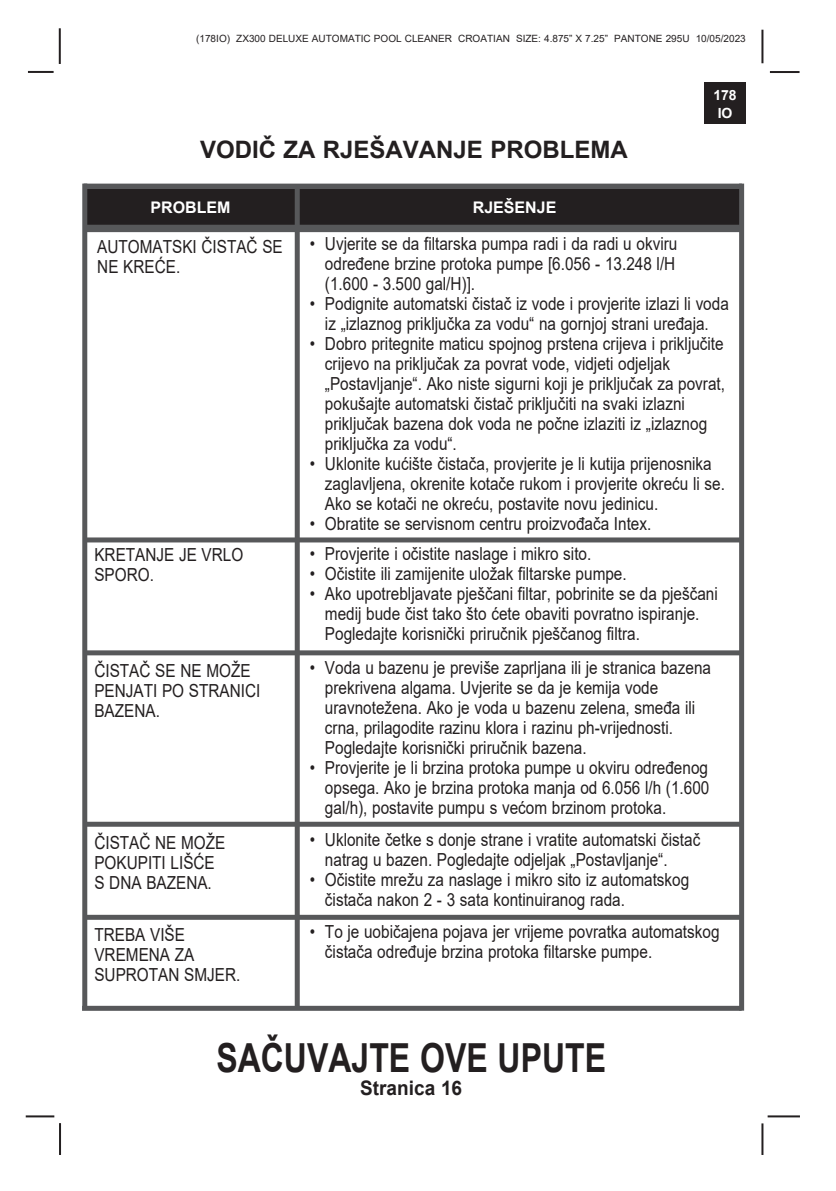
<style>
.page{position:relative;width:836px;height:1191px;background:#fff}
.page>*{position:absolute;margin:0;border:0;box-sizing:border-box;transform-origin:0 0}
.t1{font:700 40px "Arial";color:#231f20;scale:.8 1}
.t2{font:700 24px "Arial";color:#231f20}
.t3{font:700 20px "Arial";color:#231f20;scale:.95 1}
.headline{font:18px/20px "Arial";color:#231f20;scale:.85 1}
.t4{font:700 16px "Arial";color:#fff}
.t5{font:700 14px/18px "Arial";color:#fff;text-align:center}
.t6{font:10px "Arial";color:#231f20}
</style>
<div class="page">
<hr style="left:767px;top:1115px;width:32px;height:2px;background:#231f20">
<hr style="left:769px;top:71px;width:30px;height:2px;background:#231f20">
<hr style="left:761px;top:30px;width:2px;height:33px;background:#231f20">
<hr style="left:761px;top:1123px;width:2px;height:32px;background:#231f20">
<hr style="left:28px;top:71px;width:26px;height:2px;background:#231f20">
<hr style="left:59px;top:28px;width:2px;height:36px;background:#231f20">
<hr style="left:59px;top:1123px;width:2px;height:32px;background:#231f20">
<hr style="left:26px;top:1115px;width:28px;height:2px;background:#231f20">
<div style="left:704px;top:83px;width:41px;height:41px;background:#231f20"></div>
<svg style="left:87px;top:184px;width:651px;height:6px;background:#4e4e50"></svg>
<div style="left:86px;top:190px;width:655px;height:37px;background:#231f20"></div>
<div style="left:294px;top:184px;width:5px;height:825px;background:#57585a"></div>
<div style="left:85px;top:225px;width:655px;height:7px;background:#57585a"></div>
<div style="left:84px;top:650px;width:656px;height:5px;background:#57585a"></div>
<div style="left:86px;top:537px;width:656px;height:5px;background:#57585a"></div>
<div style="left:85px;top:821px;width:656px;height:5px;background:#57585a"></div>
<div style="left:84px;top:914px;width:658px;height:5px;background:#57585a"></div>
<div style="left:82px;top:1005px;width:659px;height:5px;background:#57585a"></div>
<div style="left:82px;top:184px;width:5px;height:822px;background:#57585a"></div>
<svg style="left:738px;top:184px;width:5px;height:826px;fill:#57585a"></svg>
<p class="t6" style="left:196px;top:31px;width:551px">(178IO) ZX300 DELUXE AUTOMATIC POOL CLEANER CROATIAN SIZE: 4.875” X 7.25” PANTONE 295U 10/05/2023</p>
<p class="t2" style="left:200px;top:133px;width:429px">VODIČ ZA RJEŠAVANJE PROBLEMA</p>
<p class="t5" style="left:713px;top:86px;width:25px">178<br>IO</p>
<p class="t4" style="left:150px;top:196px;width:81px">PROBLEM</p>
<p class="t4" style="left:472px;top:196px;width:85px">RJEŠENJE</p>
<p class="headline" style="left:310px;top:233px;width:433px">• Uvjerite se da filtarska pumpa radi i da radi u okviru</p>
<p class="headline" style="left:325px;top:253px;width:413px">određene brzine protoka pumpe [6.056 - 13.248 l/H</p>
<p class="headline" style="left:325px;top:273px;width:178px">(1.600 - 3.500 gal/H)].</p>
<p class="headline" style="left:310px;top:293px;width:494px;text-align:center">• Podignite automatski čistač iz vode i provjerite izlazi li voda iz „izlaznog priključka za vodu“ na gornjoj strani uređaja.</p>
<p class="headline" style="left:310px;top:333px;width:488px">• Dobro pritegnite maticu spojnog prstena crijeva i priključite</p>
<p class="headline" style="left:325px;top:353px;width:407px">crijevo na priključak za povrat vode, vidjeti odjeljak</p>
<p class="headline" style="left:325px;top:373px;width:472px">„Postavljanje“. Ako niste sigurni koji je priključak za povrat,</p>
<p class="headline" style="left:325px;top:393px;width:451px">pokušajte automatski čistač priključiti na svaki izlazni priključak bazena dok voda ne počne izlaziti iz „izlaznog priključka za vodu“.</p>
<p class="headline" style="left:310px;top:453px;width:474px">• Uklonite kućište čistača, provjerite je li kutija prijenosnika</p>
<p class="headline" style="left:325px;top:473px;width:472px">zaglavljena, okrenite kotače rukom i provjerite okreću li se.<br>Ako se kotači ne okreću, postavite novu jedinicu.</p>
<p class="headline" style="left:310px;top:513px;width:403px">• Obratite se servisnom centru proizvođača Intex.</p>
<p class="headline" style="left:310px;top:543px;width:332px">• Provjerite i očistite naslage i mikro sito.</p>
<p class="headline" style="left:310px;top:563px;width:374px">• Očistite ili zamijenite uložak filtarske pumpe.</p>
<p class="headline" style="left:325px;top:583px;width:463px;text-indent:-15px">• Ako upotrebljavate pješčani filtar, pobrinite se da pješčani medij bude čist tako što ćete obaviti povratno ispiranje.<br>Pogledajte korisnički priručnik pješčanog filtra.</p>
<p class="headline" style="left:310px;top:657px;width:473px">• Voda u bazenu je previše zaprljana ili je stranica bazena</p>
<p class="headline" style="left:325px;top:677px;width:437px">prekrivena algama. Uvjerite se da je kemija vode uravnotežena. Ako je voda u bazenu zelena, smeđa ili</p>
<p class="headline" style="left:325px;top:717px;width:411px">crna, prilagodite razinu klora i razinu ph-vrijednosti.<br>Pogledajte korisnički priručnik bazena.</p>
<p class="headline" style="left:325px;top:757px;width:453px;text-align:justify;text-indent:-15px">• Provjerite je li brzina protoka pumpe u okviru određenog opsega. Ako je brzina protoka manja od 6.056 l/h (1.600 gal/h), postavite pumpu s većom brzinom protoka.</p>
<p class="headline" style="left:325px;top:829px;width:443px;text-indent:-15px">• Uklonite četke s donje strane i vratite automatski čistač natrag u bazen. Pogledajte odjeljak „Postavljanje“.</p>
<p class="headline" style="left:310px;top:869px;width:447px">• Očistite mrežu za naslage i mikro sito iz automatskog</p>
<p class="headline" style="left:325px;top:889px;width:354px">čistača nakon 2 - 3 sata kontinuiranog rada.</p>
<p class="headline" style="left:310px;top:921px;width:483px">• To je uobičajena pojava jer vrijeme povratka automatskog</p>
<p class="headline" style="left:325px;top:941px;width:386px">čistača određuje brzina protoka filtarske pumpe.</p>
<p class="headline" style="left:97px;top:236px;width:220px">AUTOMATSKI ČISTAČ SE<br>NE KREĆE.</p>
<p class="headline" style="left:94px;top:544px;width:177px">KRETANJE JE VRLO<br>SPORO.</p>
<p class="headline" style="left:94px;top:660px;width:197px">ČISTAČ SE NE MOŽE<br>PENJATI PO STRANICI<br>BAZENA.</p>
<p class="headline" style="left:94px;top:832px;width:156px">ČISTAČ NE MOŽE</p>
<p class="headline" style="left:94px;top:852px;width:143px">POKUPITI LIŠĆE</p>
<p class="headline" style="left:94px;top:872px;width:140px">S DNA BAZENA.</p>
<p class="headline" style="left:94px;top:924px;width:108px">TREBA VIŠE</p>
<p class="headline" style="left:94px;top:944px;width:119px">VREMENA ZA</p>
<p class="headline" style="left:94px;top:964px;width:173px">SUPROTAN SMJER.</p>
<h1 class="t1" style="left:216px;top:1030px;width:488px">SAČUVAJTE OVE UPUTE</h1>
<p class="t3" style="left:360px;top:1074px;width:109px">Stranica 16</p>
</div>
